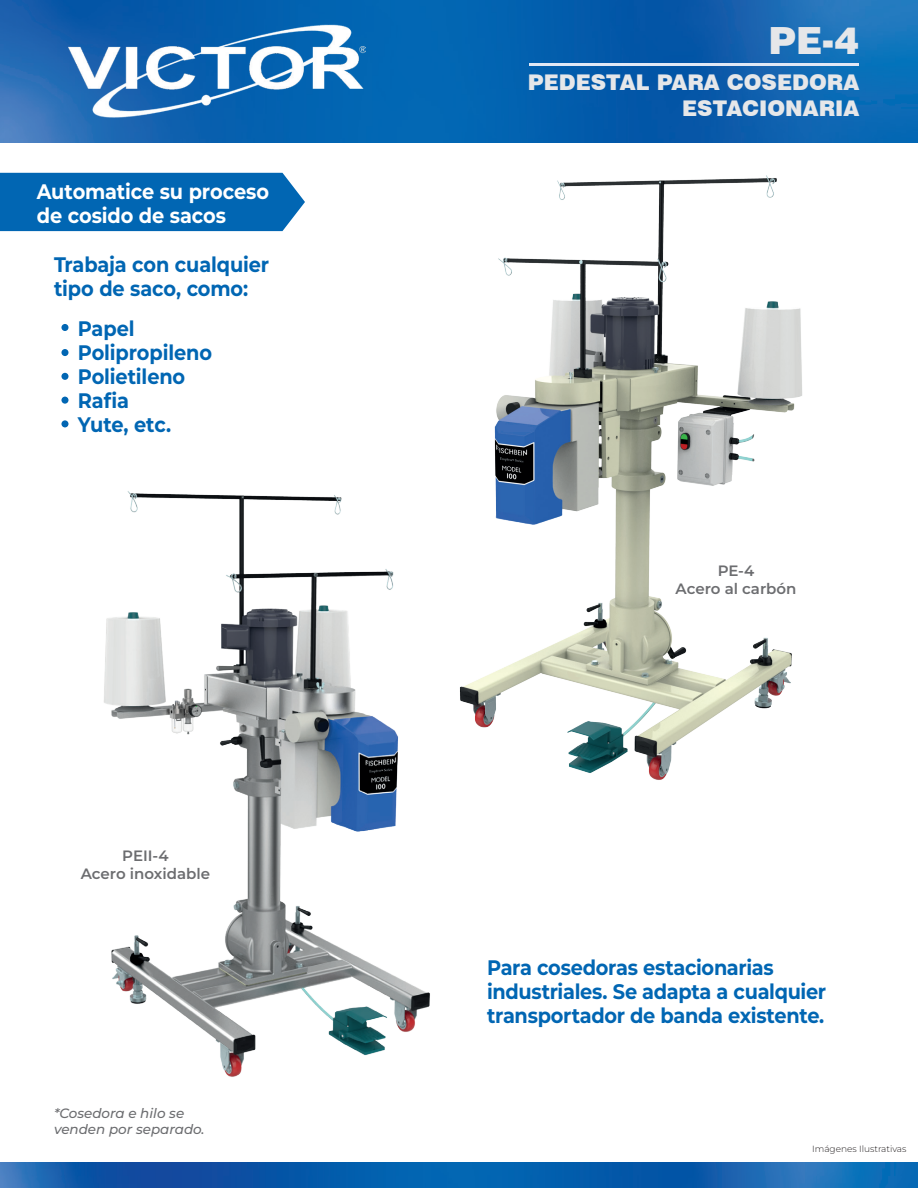
<style>
.page{position:relative;width:918px;height:1188px;background:#fff}
.page>*{position:absolute;margin:0;border:0;box-sizing:border-box;transform-origin:0 0}
.t1{font:900 37.5px "Swiss 721 BT";color:#e6e7e9}
.t2{font:900 21.6px/26px "Swiss 721 BT";color:#e6e7e9;text-align:right}
.t3{font:700 21px/24px "Montserrat";letter-spacing:-.01em;color:#0166b3;scale:.92 1}
.t4{font:700 21px/24px "Montserrat";letter-spacing:-.005em;color:#fff;scale:.92 1}
.t5{font:600 15px/18px "Montserrat";color:#6c6d70;text-align:center}
.t6{font:italic 500 13.5px/16.2px "Montserrat";color:#6c6d70}
.t7{font:300 9px "Montserrat";color:#231f20}
</style>
<div class="page">
<img style="left:0;top:1162px;width:918px;height:26px">
<img style="left:104px;top:491px;width:326px;height:586px">
<img style="left:428px;top:175px;width:374px;height:627px">
<img style="left:0;top:0;width:918px;height:142px">
<img style="left:69px;top:22px;width:297px;height:98px">
<hr style="left:529px;top:63px;width:330px;height:2px;background:#e1e8f5">
<div style="left:0;top:173px;width:305px;height:58px;background:#0166b3"></div>
<div style="left:61px;top:324px;width:8px;height:7px;background:#0166b3;border-radius:50%"></div>
<div style="left:61px;top:373px;width:8px;height:7px;background:#0166b3;border-radius:50%"></div>
<div style="left:61px;top:397px;width:8px;height:7px;background:#0166b3;border-radius:50%"></div>
<div style="left:61px;top:420px;width:8px;height:7px;background:#0166b3;border-radius:50%"></div>
<div style="left:61px;top:349px;width:8px;height:7px;background:#0166b3;border-radius:50%"></div>
<p class="t4" style="left:37px;top:179px;width:254px">Automatice su proceso de cosido de sacos</p>
<p class="t3" style="left:54px;top:252px;width:235px">Trabaja con cualquier tipo de saco, como:</p>
<p class="t3" style="left:78px;top:316px;width:147px">Papel<br>Polipropileno<br>Polietileno<br>Rafia<br>Yute, etc.</p>
<p class="t5" style="left:81px;top:846px;width:131px">PEII-4<br>Acero inoxidable</p>
<p class="t6" style="left:54px;top:1105px;width:152px">*Cosedora e hilo se venden por separado.</p>
<h1 class="t1" style="left:768px;top:18px;width:92px">PE-4</h1>
<p class="t2" style="left:528px;top:70px;width:333px">PEDESTAL PARA COSEDORA<br>ESTACIONARIA</p>
<p class="t5" style="left:676px;top:561px;width:122px">PE-4<br>Acero al carbón</p>
<p class="t3" style="left:487px;top:955px;width:370px">Para cosedoras estacionarias industriales. Se adapta a cualquier transportador de banda existente.</p>
<p class="t7" style="left:812px;top:1143px;width:96px">Imágenes Ilustrativas</p>
</div>
